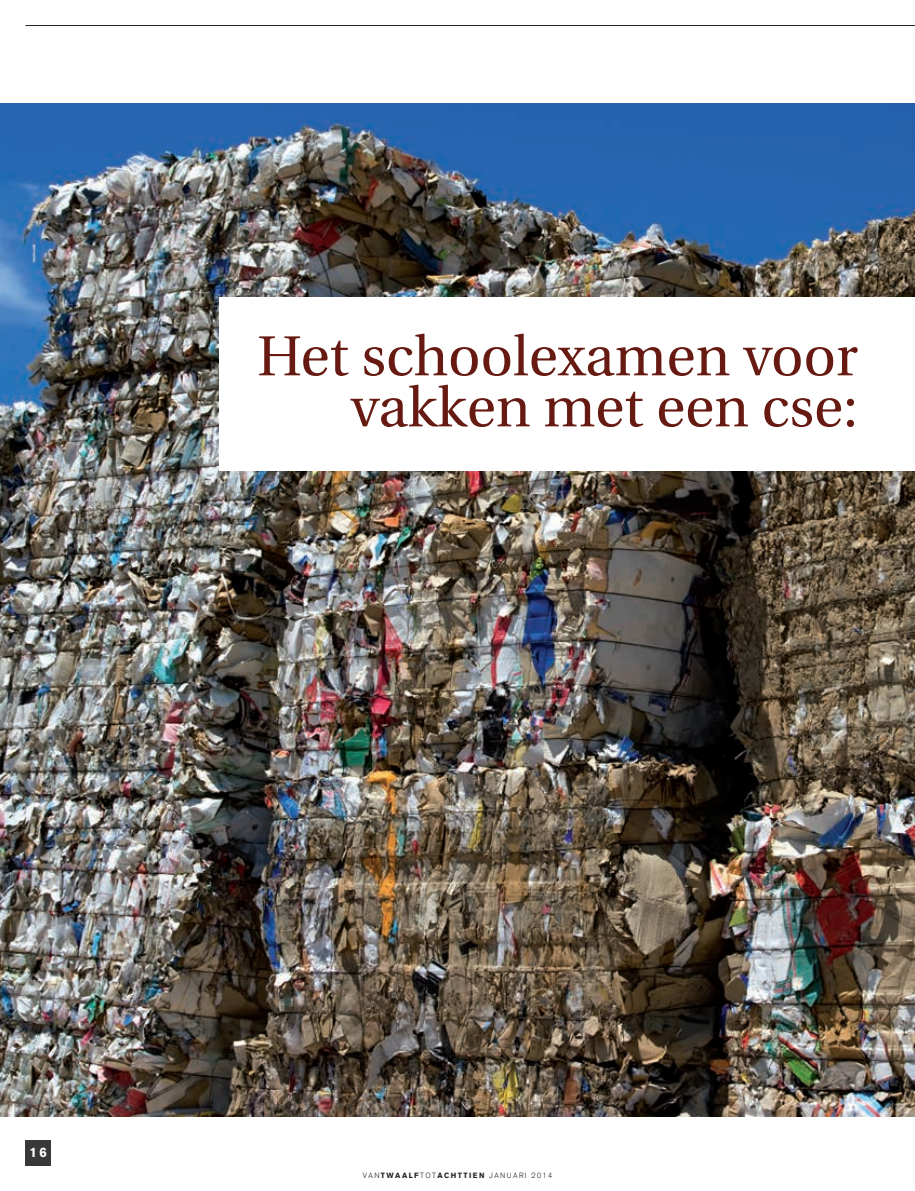
<style>
.page{position:relative;width:915px;height:1191px;background:#fff}
.page>*{position:absolute;margin:0;border:0;box-sizing:border-box;transform-origin:0 0}
.t1{font:56.25px/51px "Utopia";color:#661a11;text-align:right}
.t2{font:900 13.5px "Akzidenz Grotesk";color:#fff}
.t3{font:300 7.5px "Akzidenz Grotesk";letter-spacing:.2em;color:#231f20}
.s1{font-weight:900}
</style>
<div class="page">
<hr style="left:26px;top:25px;width:888px;height:1px;background:#231f20">
<div style="left:26px;top:1140px;width:25px;height:25px;background:#383839"></div>
<img style="left:0;top:104px;width:914px;height:1013px">
<div style="left:219px;top:297px;width:695px;height:174px;background:#fff"></div>
<p class="t1" style="left:257px;top:332px;width:602px">Het schoolexamen voor vakken met een cse:</p>
<p class="t2" style="left:30px;top:1144px;width:19px">16</p>
<p class="t3" style="left:363px;top:1170px;width:190px">VAN<span class="s1">TWAALF</span>TOT<span class="s1">ACHTTIEN</span> JANUARI 2014</p>
</div>
